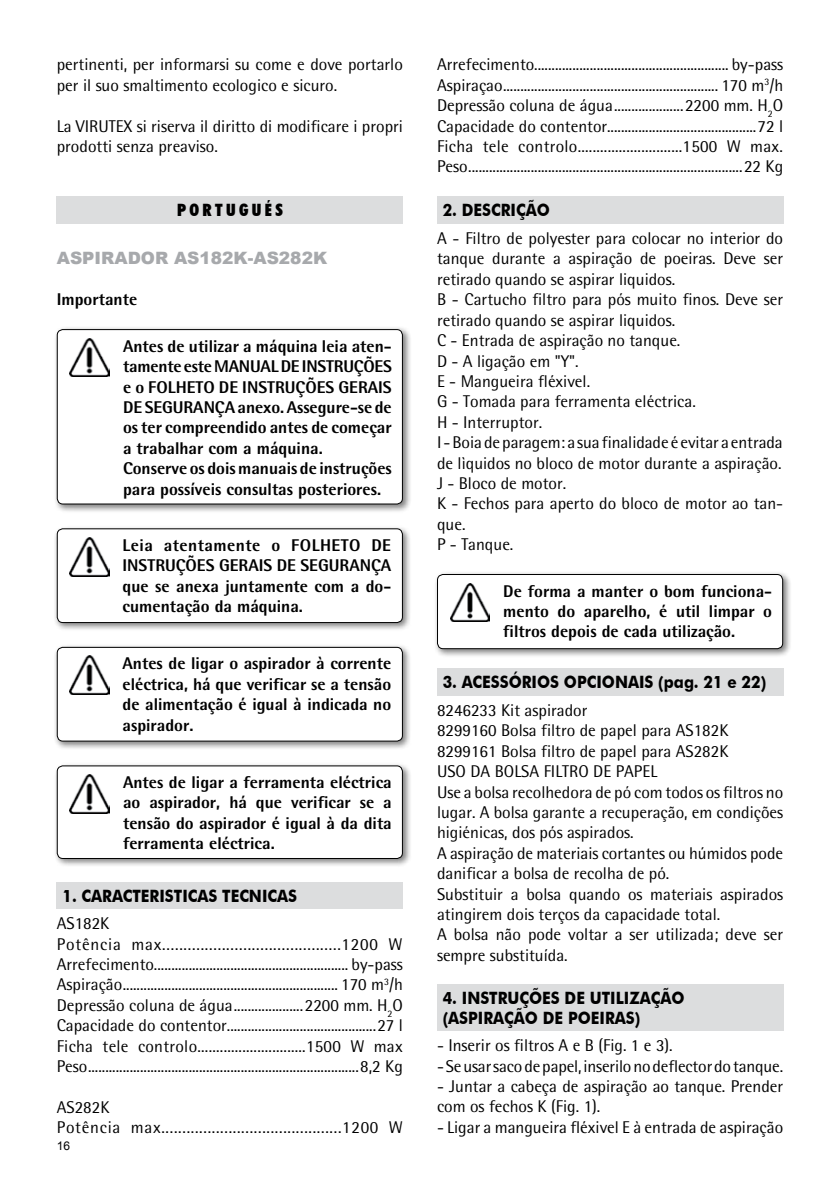
<style>
.page{position:relative;width:840px;height:1191px;background:#fff}
.page>*{position:absolute;margin:0;border:0;box-sizing:border-box;transform-origin:0 0}
.t1{font:17px/20.4px "Rotis Semi Sans";color:#000}
.t2{font:800 17px/20.4px "Rotis Semi Sans";color:#000;text-align:justify}
.t3{font:700 17px/20.4px "Futura BT";color:#000;scale:.9 1}
.t4{font:17px/20.4px "Rotis Semi Sans";letter-spacing:.045em;color:#000}
.t5{font:900 17px "Arial";color:#a7a9ac}
.t6{font:900 condensed 17px "Futura BT";letter-spacing:.2em;color:#000}
.t7{font:12px "Arial";color:#000}
</style>
<div class="page">
<div style="left:57px;top:196px;width:345px;height:28px;background:#dcddde"></div>
<div style="left:53px;top:326px;width:358px;height:187px;background:#000;opacity:.5"></div>
<div style="left:57px;top:329px;width:345px;height:175px;background:#fff;border-radius:6px"></div>
<img style="left:70px;top:338px;width:39px;height:39px">
<div style="left:57px;top:329px;width:345px;height:175px;border:1px solid #000;border-radius:6px"></div>
<div style="left:54px;top:525px;width:357px;height:106px;background:#000;opacity:.5"></div>
<div style="left:57px;top:529px;width:345px;height:93px;background:#fff;border-radius:6px"></div>
<img style="left:69px;top:537px;width:40px;height:39px">
<div style="left:57px;top:528px;width:345px;height:95px;border:1px solid #000;border-radius:6px"></div>
<div style="left:54px;top:643px;width:357px;height:107px;background:#000;opacity:.5"></div>
<div style="left:57px;top:647px;width:345px;height:94px;background:#fff;border-radius:6px"></div>
<img style="left:69px;top:656px;width:40px;height:38px">
<div style="left:57px;top:647px;width:345px;height:94px;border:1px solid #000;border-radius:6px"></div>
<div style="left:53px;top:762px;width:358px;height:106px;background:#000;opacity:.5"></div>
<div style="left:57px;top:766px;width:345px;height:92px;background:#fff;border-radius:6px"></div>
<img style="left:70px;top:774px;width:39px;height:39px">
<div style="left:57px;top:765px;width:345px;height:94px;border:1px solid #000;border-radius:6px"></div>
<div style="left:57px;top:882px;width:345px;height:27px;background:#dcddde"></div>
<div style="left:437px;top:196px;width:345px;height:28px;background:#dcddde"></div>
<div style="left:433px;top:571px;width:358px;height:87px;background:#000;opacity:.5"></div>
<div style="left:437px;top:574px;width:345px;height:74px;background:#fff;border-radius:6px"></div>
<img style="left:450px;top:583px;width:39px;height:38px">
<div style="left:437px;top:574px;width:345px;height:75px;border:1px solid #000;border-radius:6px"></div>
<div style="left:437px;top:668px;width:345px;height:27px;background:#dcddde"></div>
<div style="left:437px;top:984px;width:345px;height:46px;background:#dcddde"></div>
<p class="t1" style="left:57px;top:54px;width:347px">pertinenti, per informarsi su come e dove portarlo per il suo smaltimento ecologico e sicuro.</p>
<p class="t1" style="left:57px;top:115px;width:347px">La VIRUTEX si riserva il diritto di modificare i propri prodotti senza preaviso.</p>
<p class="t6" style="left:177px;top:200px;width:107px">PORTUGUÉS</p>
<p class="t5" style="left:57px;top:246px;width:272px">ASPIRADOR AS182K-AS282K</p>
<p class="t2" style="left:57px;top:289px;width:82px">Importante</p>
<p class="t2" style="left:123px;top:335px;width:270px;text-align:left">Antes de utilizar a máquina leia aten&shy;tamente este MANUAL DE INSTRUÇÕES e o FOLHETO DE INSTRUÇÕES GERAIS DE SEGURANÇA anexo. Assegure-se de os ter compreendido antes de começar a trabalhar com a máquina.<br>Conserve os dois manuais de instruções para possíveis consultas posteriores.</p>
<p class="t2" style="left:122px;top:534px;width:270px">Leia atentamente o FOLHETO DE INSTRUÇÕES GERAIS DE SEGURANÇA que se anexa juntamente com a do&shy;cumentação da máquina.</p>
<p class="t2" style="left:122px;top:653px;width:270px">Antes de ligar o aspirador à corrente eléctrica, há que verificar se a tensão de alimentação é igual à indicada no aspirador.</p>
<p class="t2" style="left:123px;top:771px;width:270px">Antes de ligar a ferramenta eléctrica ao aspirador, há que verificar se a tensão do aspirador é igual à da dita ferramenta eléctrica.</p>
<p class="t3" style="left:62px;top:886px;width:262px">1. CARACTERISTICAS TECNICAS</p>
<p class="t1" style="left:57px;top:913px;width:347px">AS182K<br>Potência max..........................................1200 W Arrefecimento........................................................ by-pass Aspiração.............................................................. 170 m<sup>3</sup>/h Depressão coluna de água....................2200 mm. H<sub>2</sub>O Capacidade do contentor...........................................27 l Ficha tele controlo.............................1500 W max Peso..............................................................................8,2 Kg</p>
<p class="t4" style="left:57px;top:1096px;width:347px">AS282K<br>Potência max...........................................1200 W</p>
<p class="t7" style="left:57px;top:1138px;width:15px">16</p>
<p class="t1" style="left:437px;top:54px;width:347px;text-align:justify">Arrefecimento........................................................ by-pass Aspiraçao.............................................................. 170 m<sup>3</sup>/h Depressão coluna de água....................2200 mm. H<sub>2</sub>O Capacidade do contentor...........................................72 l Ficha tele controlo............................1500 W max.<br>Peso...............................................................................22 Kg</p>
<p class="t3" style="left:442px;top:200px;width:120px">2. DESCRIÇÃO</p>
<p class="t1" style="left:437px;top:228px;width:347px">A - Filtro de polyester para colocar no interior do tanque durante a aspiração de poeiras. Deve ser retirado quando se aspirar liquidos.<br>B - Cartucho filtro para pós muito finos. Deve ser retirado quando se aspirar liquidos.<br>C - Entrada de aspiração no tanque.<br>D - A ligação em "Y".<br>E - Mangueira fléxivel.<br>G - Tomada para ferramenta eléctrica.<br>H - Interruptor.<br>I - Boia de paragem: a sua finalidade é evitar a entrada de lìquidos no bloco de motor durante a aspiração.<br>J - Bloco de motor.<br>K - Fechos para aperto do bloco de motor ao tan&shy;que.<br>P - Tanque.</p>
<p class="t2" style="left:503px;top:580px;width:270px">De forma a manter o bom funciona&shy;mento do aparelho, é util limpar o filtros depois de cada utilização.</p>
<p class="t3" style="left:442px;top:672px;width:361px">3. ACESSÓRIOS OPCIONAIS (pag. 21 e 22)</p>
<p class="t1" style="left:437px;top:700px;width:347px">8246233 Kit aspirador<br>8299160 Bolsa filtro de papel para AS182K 8299161 Bolsa filtro de papel para AS282K<br>USO DA BOLSA FILTRO DE PAPEL<br>Use a bolsa recolhedora de pó com todos os filtros no lugar. A bolsa garante a recuperação, em condições higiénicas, dos pós aspirados.<br>A aspiração de materiais cortantes ou húmidos pode danificar a bolsa de recolha de pó.<br>Substituir a bolsa quando os materiais aspirados atingirem dois terços da capacidade total.<br>A bolsa não pode voltar a ser utilizada; deve ser sempre substituída.</p>
<p class="t3" style="left:442px;top:987px;width:270px">4. INSTRUÇÕES DE UTILIZAÇÃO (ASPIRAÇÃO DE POEIRAS)</p>
<p class="t1" style="left:437px;top:1035px;width:237px">- Inserir os filtros A e B (Fig. 1 e 3).</p>
<p class="t1" style="left:437px;top:1055px;width:347px">- Se usar saco de papel, inserilo no deflector do tanque.</p>
<p class="t1" style="left:437px;top:1075px;width:347px">- Juntar a cabeça de aspiração ao tanque. Prender com os fechos K (Fig. 1).</p>
<p class="t1" style="left:437px;top:1116px;width:347px">- Ligar a mangueira fléxivel E à entrada de aspiração</p>
</div>
